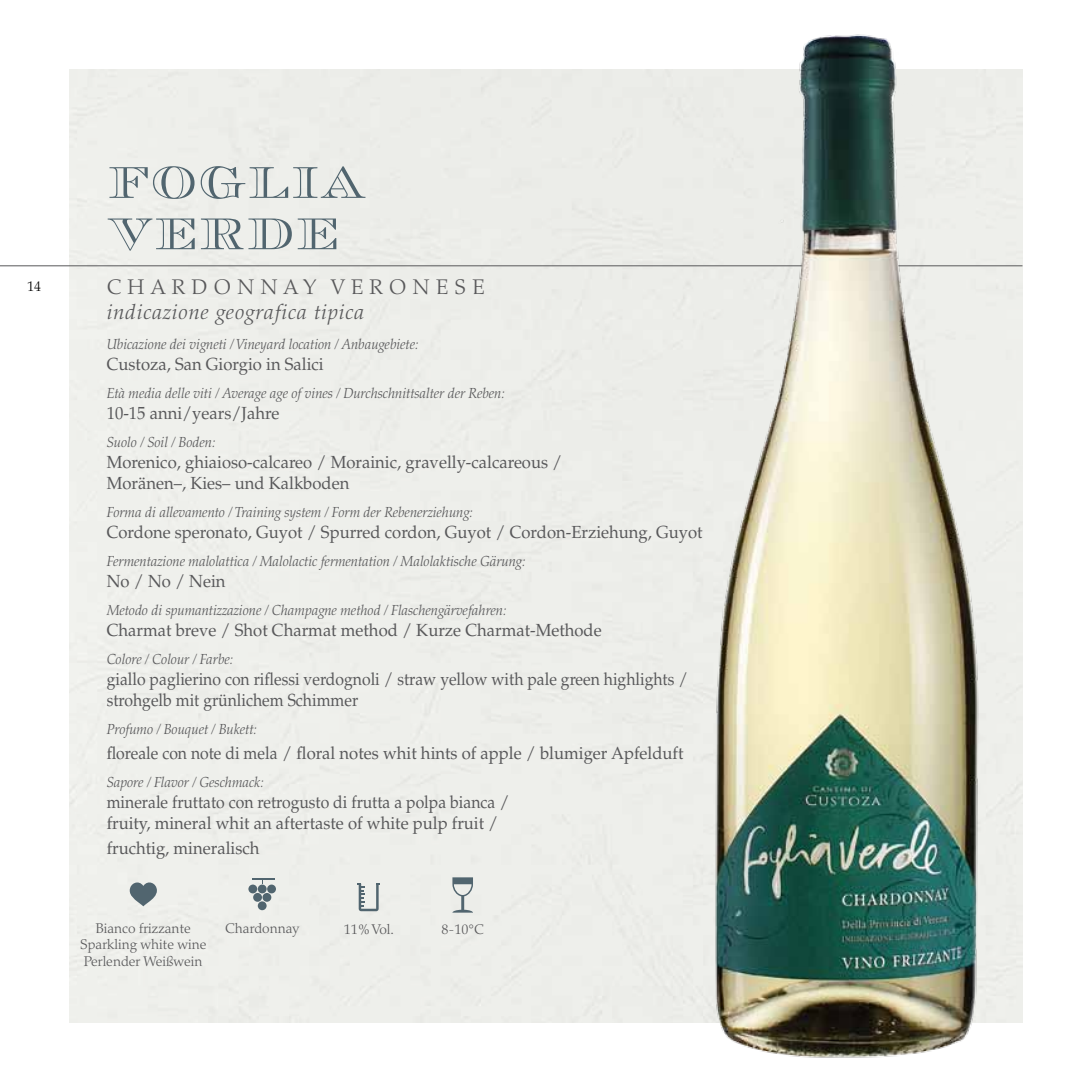
<style>
.page{position:relative;width:1092px;height:1092px;background:#fff}
.page>*{position:absolute;margin:0;border:0;box-sizing:border-box;transform-origin:0 0}
.t1{font:54.07px/51.3px "Currency Outline";color:#51656f}
.t2{font:italic 300 21.18px "Palatino";letter-spacing:.04em;color:#58585a}
.t3{font:300 21.18px "Palatino";letter-spacing:.3em;color:#58585a}
.t4{font:17.5px/21px "Palatino";color:#58585a;scale:.95 1}
.t5{font:17.5px/21px "Palatino";color:#58585a;scale:.9 1}
.t6{font:italic 300 14.53px "Palatino";color:#58585a;scale:.95 1}
.t7{font:300 14px/16.8px "Palatino";color:#58585a}
.t8{font:300 14px "Palatino";color:#000}
</style>
<div class="page">
<div style="left:69px;top:69px;width:558px;height:953px;background:#eeefeb"></div>
<hr style="left:0;top:265px;width:1022px;height:1px;background:#58585a">
<div style="left:248px;top:884px;width:9px;height:9px;background:#51656f;border-radius:50%"></div>
<div style="left:258px;top:884px;width:8px;height:9px;background:#51656f;border-radius:50%"></div>
<div style="left:267px;top:884px;width:9px;height:9px;background:#51656f;border-radius:50%"></div>
<div style="left:253px;top:892px;width:9px;height:9px;background:#51656f;border-radius:50%"></div>
<div style="left:258px;top:901px;width:8px;height:9px;background:#51656f;border-radius:50%"></div>
<div style="left:262px;top:892px;width:9px;height:9px;background:#51656f;border-radius:50%"></div>
<svg style="left:251px;top:878px;width:23px;height:5px"></svg>
<svg style="left:452px;top:877px;width:21px;height:35px"></svg>
<svg style="left:130px;top:879px;width:27px;height:27px"></svg>
<svg style="left:357px;top:883px;width:23px;height:28px"></svg>
<img style="left:627px;top:34px;width:396px;height:1024px">
<p class="t8" style="left:27px;top:278px;width:16px">14</p>
<h1 class="t1" style="left:107px;top:155px;width:261px">foglia verde</h1>
<h2 class="t3" style="left:107px;top:274px;width:379px">CHARDONNAY VERONESE</h2>
<h2 class="t2" style="left:107px;top:300px;width:259px">indicazione geografica tipica</h2>
<p class="t6" style="left:107px;top:335px;width:330px">Ubicazione dei vigneti / Vineyard location / Anbaugebiete:</p>
<p class="t4" style="left:107px;top:353px;width:230px">Custoza, San Giorgio in Salici</p>
<p class="t6" style="left:107px;top:384px;width:420px">Età media delle viti / Average age of vines / Durchschnittsalter der Reben:</p>
<p class="t4" style="left:107px;top:402px;width:183px">10-15 anni/years/Jahre</p>
<p class="t6" style="left:107px;top:433px;width:116px">Suolo / Soil / Boden:</p>
<p class="t4" style="left:107px;top:451px;width:481px">Morenico, ghiaioso-calcareo / Morainic, gravelly-calcareous /<br>Moränen–, Kies– und Kalkboden</p>
<p class="t6" style="left:107px;top:503px;width:387px">Forma di allevamento / Training system / Form der Rebenerziehung:</p>
<p class="t4" style="left:107px;top:521px;width:628px">Cordone speronato, Guyot / Spurred cordon, Guyot / Cordon-Erziehung, Guyot</p>
<p class="t6" style="left:107px;top:552px;width:442px">Fermentazione malolattica / Malolactic fermentation / Malolaktische Gärung:</p>
<p class="t4" style="left:107px;top:570px;width:127px">No / No / Nein</p>
<p class="t6" style="left:107px;top:601px;width:422px">Metodo di spumantizzazione / Champagne method / Flaschengärvefahren:</p>
<p class="t4" style="left:107px;top:619px;width:522px">Charmat breve / Shot Charmat method / Kurze Charmat-Methode</p>
<p class="t6" style="left:107px;top:650px;width:135px">Colore / Colour / Farbe:</p>
<p class="t5" style="left:107px;top:668px;width:647px">giallo paglierino con riflessi verdognoli / straw yellow with pale green highlights / strohgelb mit grünlichem Schimmer</p>
<p class="t6" style="left:107px;top:720px;width:160px">Profumo / Bouquet / Bukett:</p>
<p class="t5" style="left:107px;top:743px;width:642px">floreale con note di mela / floral notes whit hints of apple / blumiger Apfelduft</p>
<p class="t6" style="left:107px;top:773px;width:167px">Sapore / Flavor / Geschmack:</p>
<p class="t5" style="left:107px;top:792px;width:449px">minerale fruttato con retrogusto di frutta a polpa bianca / fruity, mineral whit an aftertaste of white pulp fruit /</p>
<p class="t4" style="left:107px;top:838px;width:162px">fruchtig, mineralisch</p>
<p class="t7" style="left:96px;top:919px;width:96px">Bianco frizzante</p>
<p class="t7" style="left:225px;top:919px;width:75px">Chardonnay</p>
<p class="t7" style="left:441px;top:920px;width:44px">8-10°C</p>
<p class="t7" style="left:80px;top:936px;width:128px">Sparkling white wine<br>Perlender Weißwein</p>
<p class="t7" style="left:344px;top:920px;width:52px">11% Vol.</p>
</div>
